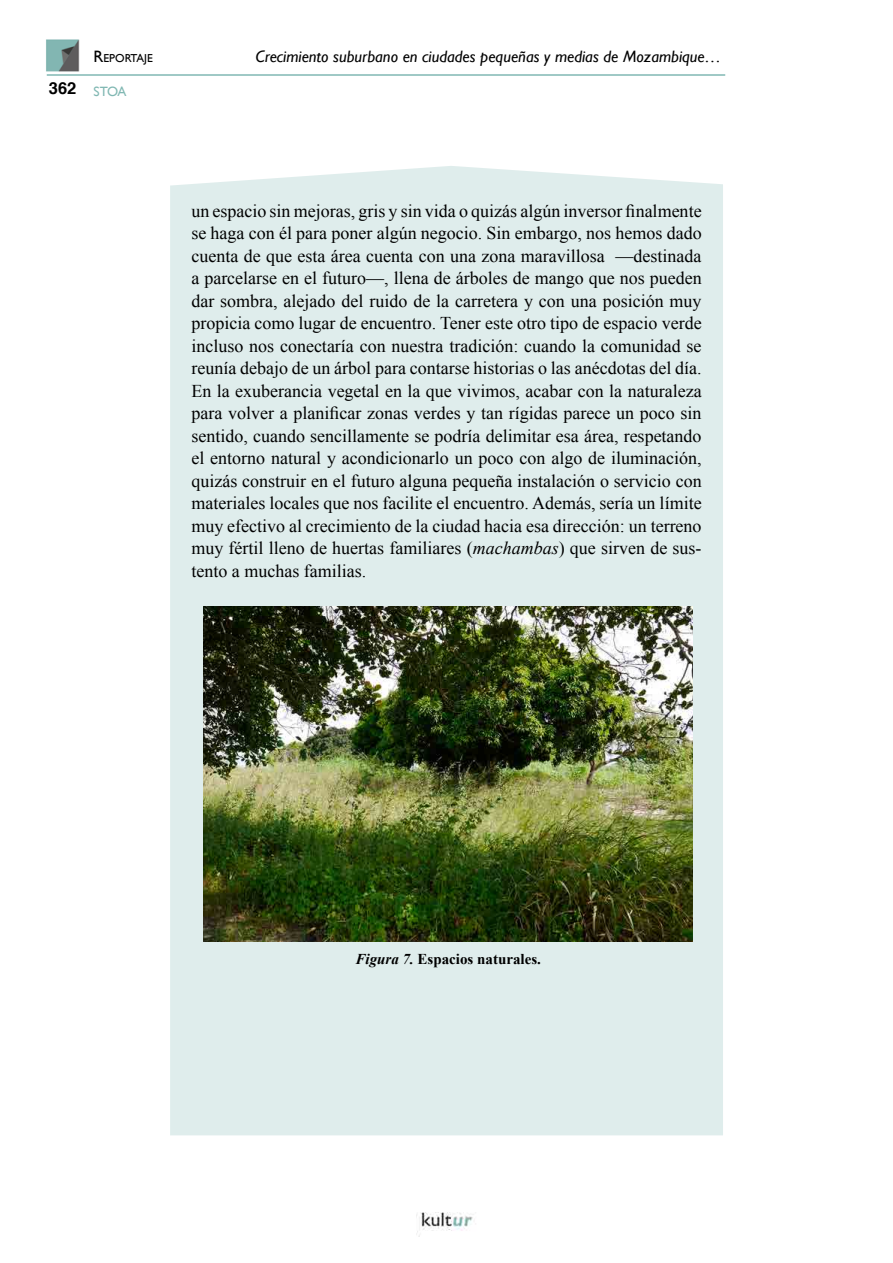
<style>
.page{position:relative;width:893px;height:1263px;background:#fff}
.page>*{position:absolute;margin:0;border:0;box-sizing:border-box;transform-origin:0 0}
.STOA_Cuerpo{font:18px/22.5px "Times New Roman";color:#000;text-align:justify}
.t1{font:italic 16.5px "Gill Sans";color:#000}
.t2{font:700 16.5px "Helvetica";color:#000}
.Pie_de_Figura{font:700 15px "Times New Roman";color:#000}
.t3{font:13.5px "Gill Sans";color:#81b8b3}
.t4{font:11.55px "Gill Sans";color:#000}
.s1{font-size:16.5px}
.s2{font-style:italic}
</style>
<div class="page">
<div style="left:170px;top:166px;width:553px;height:969px;background:#dfedec"></div>
<img style="left:46px;top:39px;width:34px;height:33px">
<img style="left:417px;top:1212px;width:56px;height:25px">
<hr style="left:47px;top:74px;width:678px;height:2px;background:#81b8b3">
<img style="left:204px;top:607px;width:489px;height:334px">
<p class="t2" style="left:49px;top:75px;width:29px">362</p>
<p class="t4" style="left:94px;top:52px;width:61px"><span class="s1">R</span>EPORTAJE</p>
<p class="t1" style="left:256px;top:47px;width:467px">Crecimiento suburbano en ciudades pequeñas y medias de Mozambique…</p>
<p class="t3" style="left:94px;top:83px;width:35px">STOA</p>
<p class="STOA_Cuerpo" style="left:191px;top:199px;width:512px">un espacio sin mejoras, gris y sin vida o quizás algún inversor finalmente se haga con él para poner algún negocio. Sin embargo, nos hemos dado cuenta de que esta área cuenta con una zona maravillosa —destinada a parcelarse en el futuro—, llena de árboles de mango que nos pueden dar sombra, alejado del ruido de la carretera y con una posición muy propicia como lugar de encuentro. Tener este otro tipo de espacio verde incluso nos conectaría con nuestra tradición: cuando la comunidad se reunía debajo de un árbol para contarse historias o las anécdotas del día.<br>En la exuberancia vegetal en la que vivimos, acabar con la naturaleza para volver a planificar zonas verdes y tan rígidas parece un poco sin sentido, cuando sencillamente se podría delimitar esa área, respetando el entorno natural y acondicionarlo un poco con algo de iluminación, quizás construir en el futuro alguna pequeña instalación o servicio con materiales locales que nos facilite el encuentro. Además, sería un límite muy efectivo al crecimiento de la ciudad hacia esa dirección: un terreno muy fértil lleno de huertas familiares (<span class="s2">machambas</span>) que sirven de sus&shy;tento a muchas familias.</p>
<p class="Pie_de_Figura" style="left:355px;top:948px;width:187px"><span class="s2">Figura 7.</span> Espacios naturales.</p>
</div>
